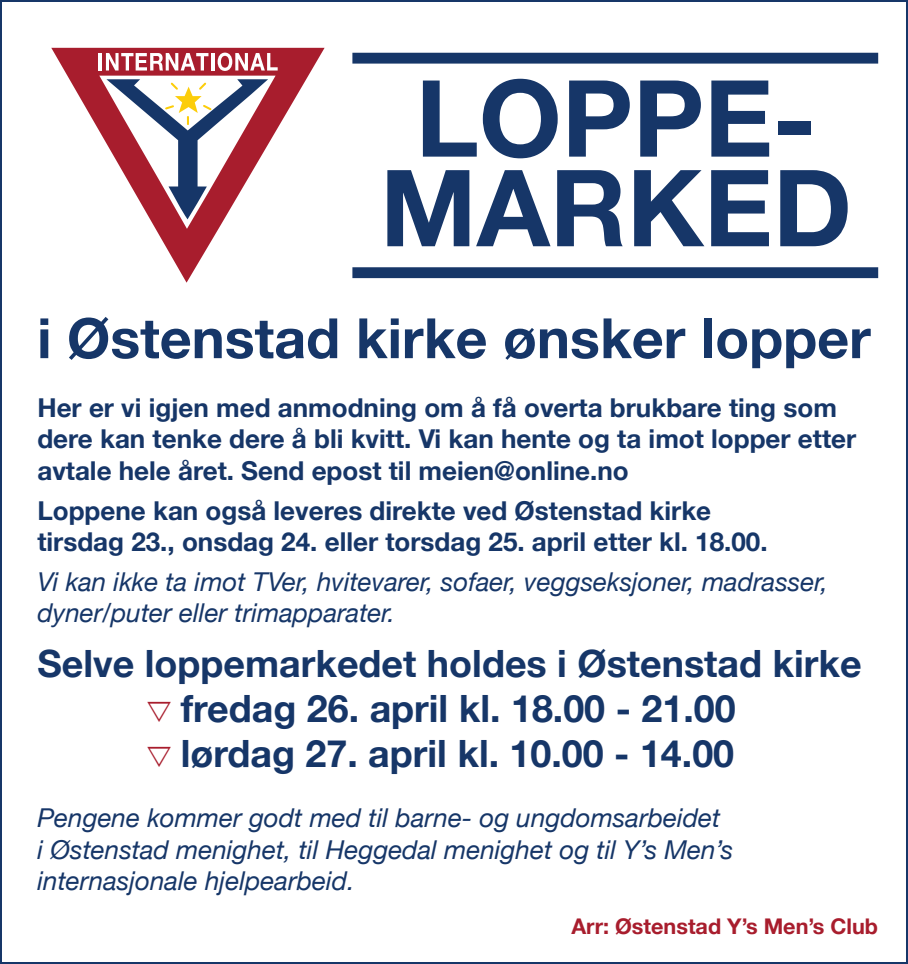
<style>
.page{position:relative;width:908px;height:964px;background:#fff}
.page>*{position:absolute;margin:0;border:0;box-sizing:border-box;transform-origin:0 0}
.t1{font:700 106.4px/89.6px "Helvetica Neue";color:#163668;text-align:center}
.t2{font:700 55.6px "Helvetica Neue";color:#163668}
.t3{font:700 37.6px "Helvetica Neue";color:#163668}
.t4{font:700 26px/31.2px "Helvetica Neue";color:#163668}
.t5{font:italic 26px/31.2px "Helvetica Neue";color:#163668}
.t6{font:700 21.6px "Helvetica Neue";color:#a81d2d}
.s1{color:#a81d2d}
</style>
<div class="page">
<div style="left:352px;top:267px;width:525px;height:11px;background:#163668"></div>
<div style="left:352px;top:53px;width:525px;height:11px;background:#163668"></div>
<svg style="left:51px;top:48px;width:273px;height:235px"></svg>
<svg style="left:90px;top:53px;width:194px;height:183px"></svg>
<h1 class="t1" style="left:380px;top:77px;width:473px">LOPPE-<br>MARKED</h1>
<h2 class="t2" style="left:37px;top:295px;width:834px">i Østenstad kirke ønsker lopper</h2>
<p class="t4" style="left:37px;top:393px;width:820px">Her er vi igjen med anmodning om å få overta brukbare ting som dere kan tenke dere å bli kvitt. Vi kan hente og ta imot lopper etter avtale hele året. Send epost til meien@online.no</p>
<p class="t4" style="left:37px;top:495px;width:731px">Loppene kan også leveres direkte ved Østenstad kirke tirsdag 23., onsdag 24. eller torsdag 25. april etter kl. 18.00.</p>
<p class="t5" style="left:37px;top:567px;width:791px">Vi kan ikke ta imot TVer, hvitevarer, sofaer, veggseksjoner, madrasser, dyner/puter eller trimapparater.</p>
<h3 class="t3" style="left:37px;top:634px;width:825px">Selve loppemarkedet holdes i Østenstad kirke</h3>
<h3 class="t3" style="left:145px;top:679px;width:591px"><span class="s1">▲</span> fredag 26. april kl. 18.00 - 21.00</h3>
<h3 class="t3" style="left:145px;top:724px;width:590px"><span class="s1">▲</span> lørdag 27. april kl. 10.00 - 14.00</h3>
<p class="t5" style="left:37px;top:804px;width:697px">Pengene kommer godt med til barne- og ungdomsarbeidet<br>i Østenstad menighet, til Heggedal menighet og til Y’s Men’s internasjonale hjelpearbeid.</p>
<p class="t6" style="left:571px;top:910px;width:308px">Arr: Østenstad Y’s Men’s Club</p>
</div>
